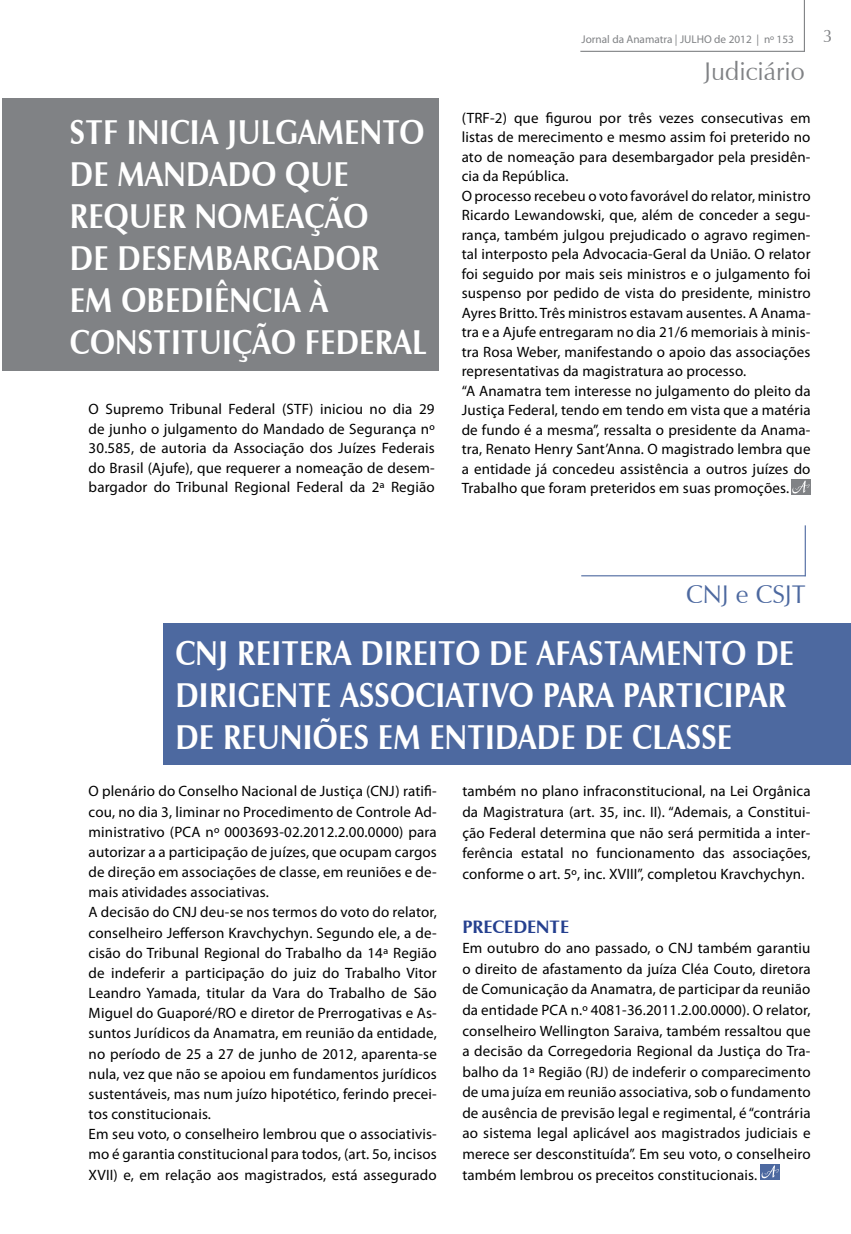
<style>
.page{position:relative;width:851px;height:1234px;background:#fff}
.page>*{position:absolute;margin:0;border:0;box-sizing:border-box;transform-origin:0 0}
.t1{font:700 34.5px/42px "Zapf Humanist 601 BT";letter-spacing:.01em;color:#fff;scale:.88 1}
.t2{font:25.5px "Zapf Humanist 601 BT";color:#808285}
.t3{font:25.5px "Zapf Humanist 601 BT";color:#4d69a0}
.t4{font:700 18px "Zapf Humanist 601 BT";color:#25408f}
.t5{font:18px "Zapf Humanist 601 BT";color:#808285}
.t6{font:15px/19.5px "Myriad Pro";letter-spacing:.01em;color:#000;text-align:justify}
.t7{font:11.25px "Myriad Pro";color:#808285}
</style>
<div class="page">
<hr style="left:803px;top:0;width:1px;height:52px;background:#808285">
<hr style="left:580px;top:51px;width:224px;height:1px;background:#808285">
<hr style="left:804px;top:525px;width:1px;height:51px;background:#4d69a0">
<hr style="left:581px;top:575px;width:224px;height:1px;background:#4d69a0">
<div style="left:791px;top:479px;width:19px;height:15px;background:#808285"></div>
<svg style="left:792px;top:480px;width:17px;height:13px"></svg>
<div style="left:760px;top:1164px;width:19px;height:15px;background:#4d69a0"></div>
<svg style="left:761px;top:1165px;width:17px;height:13px"></svg>
<div style="left:2px;top:99px;width:436px;height:272px;background:#808285"></div>
<div style="left:163px;top:623px;width:687px;height:142px;background:#4d69a0"></div>
<h1 class="t1" style="left:70px;top:111px;width:83px">STF INICIA</h1>
<h1 class="t1" style="left:227px;top:111px;width:105px">JULGAMEN</h1>
<h1 class="t1" style="left:382px;top:111px;width:49px">TO</h1>
<h1 class="t1" style="left:70px;top:153px;width:340px">DE MAN DADO QUE<br>REQUER N OMEAÇÃO<br>DE DESEM</h1>
<h1 class="t1" style="left:70px;top:237px;width:353px;text-indent:145px">BARGADOR<br>EM OBEDIÊNCIA</h1>
<h1 class="t1" style="left:70px;top:279px;width:406px;text-indent:240px">À<br>CONSTITUIÇÃO FEDERAL</h1>
<p class="t6" style="left:89px;top:399px;width:347px">O Supremo Tribunal Federal (STF) iniciou no dia 29 de junho o julgamento do Mandado de Segurança nº 30.585, de autoria da Associação dos Juízes Federais do Brasil (Ajufe), que requerer a nomeação de desem&shy;bargador do Tribunal Regional Federal da 2ª Região</p>
<p class="t7" style="left:581px;top:32px;width:214px">Jornal da Anamatra | JULHO de 2012 | nº 153</p>
<p class="t5" style="left:822px;top:25px;width:11px">3</p>
<h2 class="t2" style="left:704px;top:56px;width:102px">Judiciário</h2>
<p class="t6" style="left:461px;top:107px;width:350px;text-align:left">(TRF-2) que figurou por três vezes consecutivas em listas de merecimento e mesmo assim foi preterido no ato de nomeação para desembargador pela presidên&shy;cia da República.<br>O processo recebeu o voto favorável do relator, ministro Ricardo Lewandowski, que, além de conceder a segu&shy;rança, também julgou prejudicado o agravo regimen&shy;tal interposto pela Advocacia-Geral da União. O relator foi seguido por mais seis ministros e o julgamento foi suspenso por pedido de vista do presidente, ministro Ayres Britto. Três ministros estavam ausentes. A Anama&shy;tra e a Ajufe entregaram no dia 21/6 memoriais à minis&shy;tra Rosa Weber, manifestando o apoio das associações representativas da magistratura ao processo.<br>“A Anamatra tem interesse no julgamento do pleito da Justiça Federal, tendo em tendo em vista que a matéria de fundo é a mesma”, ressalta o presidente da Anama&shy;tra, Renato Henry Sant’Anna. O magistrado lembra que a entidade já concedeu assistência a outros juízes do Trabalho que foram preteridos em suas promoções.</p>
<h2 class="t3" style="left:686px;top:578px;width:121px">CNJ e CSJT</h2>
<h1 class="t1" style="left:175px;top:632px;width:431px">CNJ REITERA DIREITO DE AFAS</h1>
<h1 class="t1" style="left:604px;top:632px;width:43px">TAMEN</h1>
<h1 class="t1" style="left:175px;top:632px;width:700px;text-indent:529px">TO DE<br>DIRIGENTE ASSOCIATIVO PARA PARTICIPA</h1>
<h1 class="t1" style="left:767px;top:674px;width:22px">R</h1>
<h1 class="t1" style="left:175px;top:716px;width:578px">DE REUNIÕES EM ENTIDADE DE CLASSE</h1>
<p class="t6" style="left:89px;top:780px;width:350px;line-height:20.1px;text-align:left">O plenário do Conselho Nacional de Justiça (CNJ) ratifi&shy;cou, no dia 3, liminar no Procedimento de Controle Ad&shy;ministrativo (PCA nº 0003693-02.2012.2.00.0000) para autorizar a a participação de juízes, que ocupam cargos de direção em associações de classe, em reuniões e de&shy;mais atividades associativas.<br>A decisão do CNJ deu-se nos termos do voto do relator, conselheiro Jefferson Kravchychyn. Segundo ele, a de&shy;cisão do Tribunal Regional do Trabalho da 14ª Região de indeferir a participação do juiz do Trabalho Vitor Leandro Yamada, titular da Vara do Trabalho de São Miguel do Guaporé/RO e diretor de Prerrogativas e As&shy;suntos Jurídicos da Anamatra, em reunião da entidade, no período de 25 a 27 de junho de 2012, aparenta-se nula, vez que não se apoiou em fundamentos jurídicos sustentáveis, mas num juízo hipotético, ferindo precei&shy;tos constitucionais.<br>Em seu voto, o conselheiro lembrou que o associativis&shy;mo é garantia constitucional para todos, (art. 5o, incisos XVII) e, em relação aos magistrados, está assegurado</p>
<p class="t6" style="left:462px;top:780px;width:349px;line-height:20.5px">também no plano infraconstitucional, na Lei Orgânica da Magistratura (art. 35, inc. II). “Ademais, a Constitui&shy;ção Federal determina que não será permitida a inter&shy;ferência estatal no funcionamento das associações, conforme o art. 5º, inc. XVIII”, completou Kravchychyn.</p>
<p class="t4" style="left:462px;top:915px;width:106px">PRECEDENTE</p>
<p class="t6" style="left:462px;top:937px;width:350px;line-height:20.5px">Em outubro do ano passado, o CNJ também garantiu o direito de afastamento da juíza Cléa Couto, diretora de Comunicação da Anamatra, de participar da reunião da entidade PCA n.º 4081-36.2011.2.00.0000). O relator, conselheiro Wellington Saraiva, também ressaltou que a decisão da Corregedoria Regional da Justiça do Tra&shy;balho da 1ª Região (RJ) de indeferir o comparecimento de uma juíza em reunião associativa, sob o fundamento de ausência de previsão legal e regimental, é “contrária ao sistema legal aplicável aos magistrados judiciais e merece ser desconstituída”. Em seu voto, o conselheiro também lembrou os preceitos constitucionais.</p>
</div>
